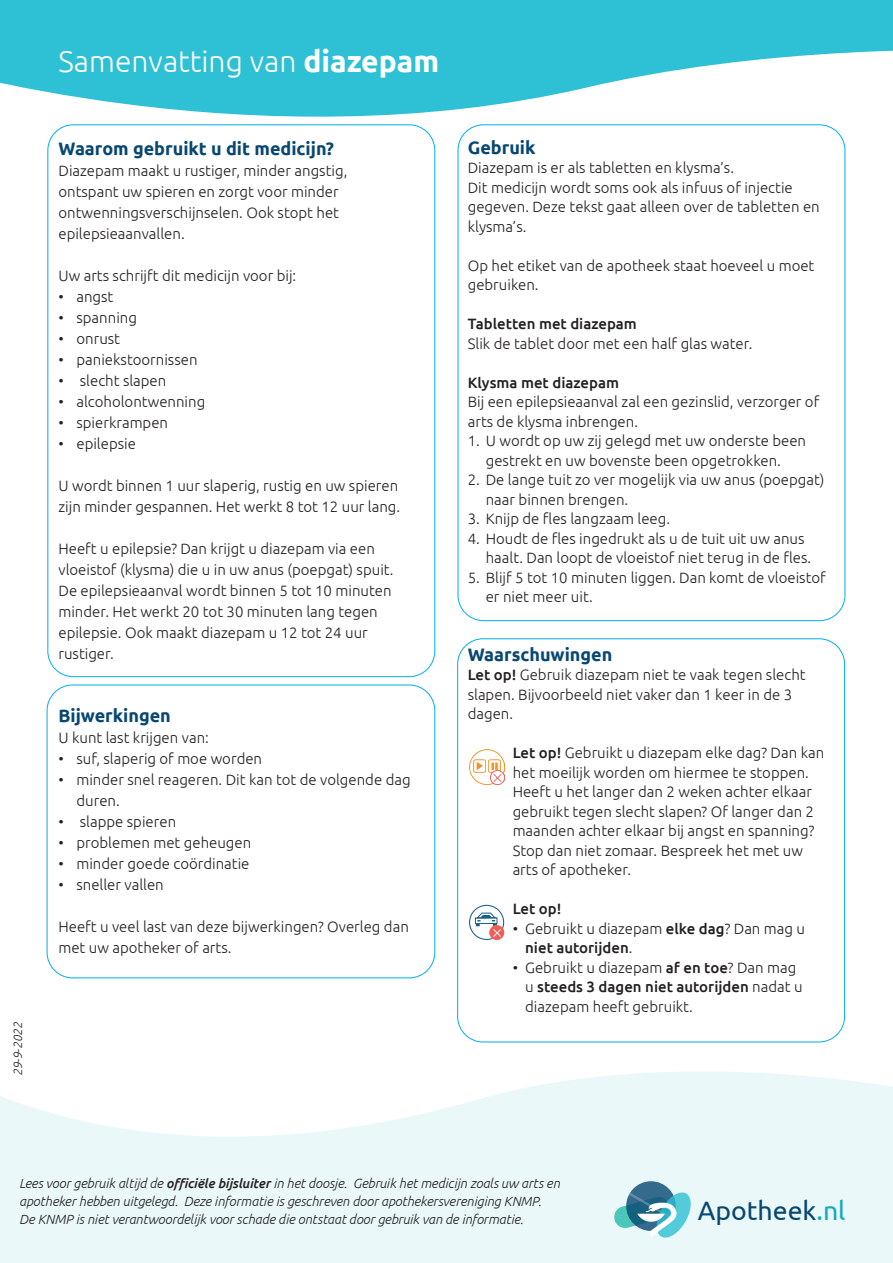
<style>
.page{position:relative;width:893px;height:1263px;background:#fff}
.page>*{position:absolute;margin:0;border:0;box-sizing:border-box;transform-origin:0 0}
.t1{font:300 30px "Ubuntu";color:#fff}
.t2{font:26.7px "Ubuntu";color:#074771}
.t3{font:700 18px "Ubuntu";color:#074772}
.t4{font:300 15px/19.5px "Ubuntu";color:#231f20}
.t5{font:500 15px "Ubuntu";color:#231f20}
.t6{font:italic 300 13.35px/18px "Ubuntu";letter-spacing:-.005em;color:#231f20}
.t7{font:italic 300 12px "Ubuntu";color:#231f20}
.s1{font-weight:700}
.s2{font-weight:500}
.s3{color:#17aab8}
</style>
<div class="page">
<svg style="left:0;top:1042px;width:893px;height:221px;fill:#eaf8fa"></svg>
<svg style="left:0;top:0;width:893px;height:165px;fill:#2ec0d4"></svg>
<svg style="left:626px;top:1181px;width:50px;height:50px"></svg>
<svg style="left:614px;top:1192px;width:77px;height:45px;background:#81becb"></svg>
<div style="left:47px;top:685px;width:388px;height:293px;border:1px solid #00aeef;border-radius:26px"></div>
<div style="left:458px;top:125px;width:387px;height:496px;background:#fff;border-radius:26px"></div>
<div style="left:48px;top:125px;width:387px;height:552px;background:#fff;border-radius:26px"></div>
<svg style="left:469px;top:905px;width:35px;height:35px"></svg>
<img style="left:469px;top:749px;width:35px;height:36px">
<p class="t7" style="left:11px;top:1076px;width:56px;rotate:-90deg">29-9-2022</p>
<h1 class="t1" style="left:58px;top:43px;width:382px">Samenvatting van <span class="s1">diazepam</span></h1>
<p class="t3" style="left:58px;top:137px;width:277px">Waarom gebruikt u dit medicijn?</p>
<p class="t4" style="left:58px;top:159px;width:290px;line-height:21px">Diazepam maakt u rustiger, minder angstig, ontspant uw spieren en zorgt voor minder ontwenningsverschijnselen. Ook stopt het epilepsieaanvallen.</p>
<p class="t4" style="left:58px;top:265px;width:239px">Uw arts schrijft dit medicijn voor bij:</p>
<p class="t4" style="left:58px;top:286px;width:56px">• angst</p>
<p class="t4" style="left:58px;top:307px;width:80px">• spanning</p>
<p class="t4" style="left:58px;top:328px;width:63px">• onrust</p>
<p class="t4" style="left:58px;top:349px;width:141px">• paniekstoornissen</p>
<p class="t4" style="left:58px;top:370px;width:109px">• slecht slapen</p>
<p class="t4" style="left:58px;top:391px;width:148px">• alcoholontwenning</p>
<p class="t4" style="left:58px;top:412px;width:111px">• spierkrampen</p>
<p class="t4" style="left:58px;top:433px;width:79px">• epilepsie</p>
<p class="t4" style="left:58px;top:474px;width:343px;line-height:21px">U wordt binnen 1 uur slaperig, rustig en uw spieren zijn minder gespannen. Het werkt 8 tot 12 uur lang.</p>
<p class="t4" style="left:58px;top:537px;width:337px;line-height:21px">Heeft u epilepsie? Dan krijgt u diazepam via een vloeistof (klysma) die u in uw anus (poepgat) spuit.<br>De epilepsieaanval wordt binnen 5 tot 10 minuten minder. Het werkt 20 tot 30 minuten lang tegen epilepsie. Ook maakt diazepam u 12 tot 24 uur rustiger.</p>
<p class="t3" style="left:58px;top:704px;width:114px">Bijwerkingen</p>
<p class="t4" style="left:58px;top:727px;width:152px">U kunt last krijgen van:</p>
<p class="t4" style="left:58px;top:748px;width:205px">• suf, slaperig of moe worden</p>
<p class="t4" style="left:76px;top:768px;width:336px;line-height:21px;text-indent:-18px">• minder snel reageren. Dit kan tot de volgende dag duren.</p>
<p class="t4" style="left:58px;top:811px;width:119px">• slappe spieren</p>
<p class="t4" style="left:58px;top:832px;width:194px">• problemen met geheugen</p>
<p class="t4" style="left:58px;top:853px;width:192px">• minder goede coördinatie</p>
<p class="t4" style="left:58px;top:874px;width:107px">• sneller vallen</p>
<p class="t4" style="left:58px;top:915px;width:352px;line-height:21px">Heeft u veel last van deze bijwerkingen? Overleg dan met uw apotheker of arts.</p>
<p class="t3" style="left:468px;top:136px;width:69px">Gebruik</p>
<p class="t4" style="left:468px;top:158px;width:353px">Diazepam is er als tabletten en klysma’s.<br>Dit medicijn wordt soms ook als infuus of injectie gegeven. Deze tekst gaat alleen over de tabletten en klysma’s.</p>
<p class="t4" style="left:468px;top:255px;width:348px">Op het etiket van de apotheek staat hoeveel u moet gebruiken.</p>
<p class="t5" style="left:468px;top:314px;width:171px">Tabletten met diazepam</p>
<p class="t4" style="left:468px;top:333px;width:286px">Slik de tablet door met een half glas water.</p>
<p class="t5" style="left:468px;top:373px;width:153px">Klysma met diazepam</p>
<p class="t4" style="left:468px;top:392px;width:353px">Bij een epilepsieaanval zal een gezinslid, verzorger of arts de klysma inbrengen.</p>
<p class="t4" style="left:468px;top:431px;width:340px;text-align:center">1. U wordt op uw zij gelegd met uw onderste been gestrekt en uw bovenste been opgetrokken.</p>
<p class="t4" style="left:486px;top:470px;width:340px;text-indent:-18px">2. De lange tuit zo ver mogelijk via uw anus (poepgat) naar binnen brengen.</p>
<p class="t4" style="left:468px;top:509px;width:204px">3. Knijp de fles langzaam leeg.</p>
<p class="t4" style="left:486px;top:528px;width:327px;text-indent:-18px">4. Houdt de fles ingedrukt als u de tuit uit uw anus haalt. Dan loopt de vloeistof niet terug in de fles.</p>
<p class="t4" style="left:486px;top:567px;width:342px;text-indent:-18px">5. Blijf 5 tot 10 minuten liggen. Dan komt de vloeistof er niet meer uit.</p>
<p class="t3" style="left:468px;top:643px;width:146px">Waarschuwingen</p>
<p class="t4" style="left:468px;top:665px;width:339px"><span class="s2">Let op!</span> Gebruik diazepam niet te vaak tegen slecht slapen. Bijvoorbeeld niet vaker dan 1 keer in de 3 dagen.</p>
<p class="t4" style="left:513px;top:743px;width:313px"><span class="s2">Let op!</span> Gebruikt u diazepam elke dag? Dan kan het moeilijk worden om hiermee te stoppen.<br>Heeft u het langer dan 2 weken achter elkaar gebruikt tegen slecht slapen? Of langer dan 2 maanden achter elkaar bij angst en spanning?<br>Stop dan niet zomaar. Bespreek het met uw arts of apotheker.</p>
<p class="t5" style="left:513px;top:899px;width:50px">Let op!</p>
<p class="t4" style="left:525px;top:918px;width:281px;text-indent:-12px">• Gebruikt u diazepam <span class="s2">elke dag</span>? Dan mag u <span class="s2">niet autorijden</span>.</p>
<p class="t4" style="left:525px;top:957px;width:279px;text-indent:-12px">• Gebruikt u diazepam <span class="s2">af en toe</span>? Dan mag u <span class="s2">steeds 3 dagen niet autorijden</span> nadat u diazepam heeft gebruikt.</p>
<p class="t6" style="left:19px;top:1174px;width:542px">Lees voor gebruik altijd de <span class="s2">officiële bijsluiter</span> in het doosje. Gebruik het medicijn zoals uw arts en apotheker hebben uitgelegd. Deze informatie is geschreven door apothekersvereniging KNMP.<br>De KNMP is niet verantwoordelijk voor schade die ontstaat door gebruik van de informatie.</p>
<h2 class="t2" style="left:698px;top:1194px;width:149px">Apotheek<span class="s3">.nl</span></h2>
</div>
